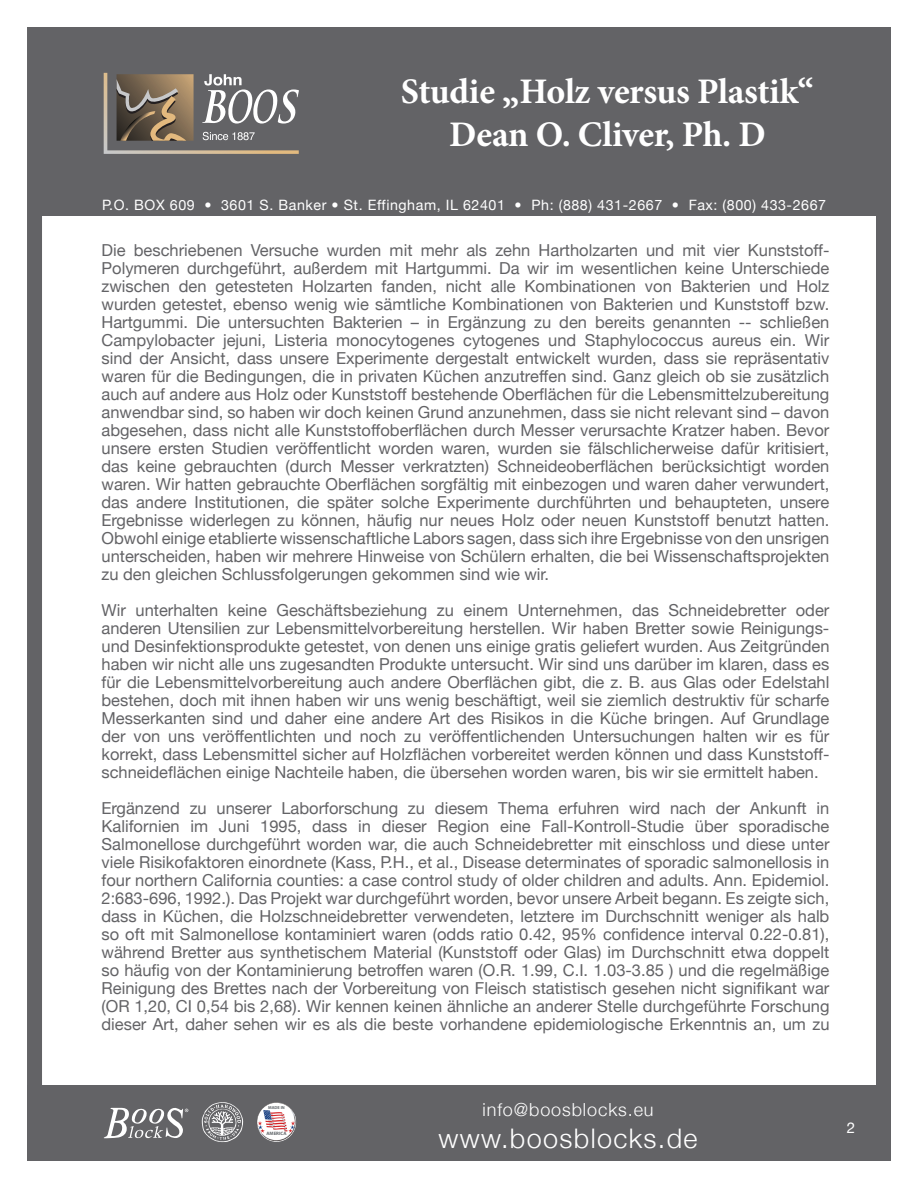
<style>
.page{position:relative;width:918px;height:1188px;background:#fff}
.page>*{position:absolute;margin:0;border:0;box-sizing:border-box;transform-origin:0 0}
.t1{font:700 36px/43.2px "Minion Pro";letter-spacing:-.01em;color:#fff;text-align:center}
.t2{font:300 27px "Helvetica Neue";letter-spacing:.05em;color:#fff}
.t3{font:300 18px "Helvetica Neue";letter-spacing:.05em;color:#fff}
.t4{font:16.5px/18px "Helvetica Neue";color:#636366;text-align:justify}
.t5{font:15px "Helvetica Neue";color:#fff}
.t6{font:14.25px "Helvetica Neue";letter-spacing:.04em;color:#fff}
.t7{font:700 4.8px "Myriad Pro";color:#64696d}
.t8{font:700 4.2px "Myriad Pro";color:#64696d}
</style>
<div class="page">
<div style="left:27px;top:1086px;width:864px;height:75px;background:#636366"></div>
<div style="left:37px;top:37px;width:854px;height:179px;background:#636366"></div>
<div style="left:27px;top:27px;width:864px;height:1134px;border:15px solid #636366"></div>
<svg style="left:104px;top:73px;width:195px;height:81px"></svg>
<svg style="left:104px;top:1108px;width:84px;height:30px"></svg>
<svg style="left:202px;top:1102px;width:41px;height:40px"></svg>
<svg style="left:257px;top:1102px;width:39px;height:39px"></svg>
<h1 class="t1" style="left:401px;top:69px;width:415px">Studie „Holz versus Plastik“<br>Dean O. Cliver, Ph. D</h1>
<p class="t6" style="left:102px;top:196px;width:726px">P.O. BOX 609 • 3601 S. Banker • St. Effingham, IL 62401 • Ph: (888) 431-2667 • Fax: (800) 433-2667</p>
<p class="t4" style="left:102px;top:241px;width:729px">Die beschriebenen Versuche wurden mit mehr als zehn Hartholzarten und mit vier Kunststoff-Polymeren durchgeführt, außerdem mit Hartgummi. Da wir im wesentlichen keine Unterschiede zwischen den getesteten Holzarten fanden, nicht alle Kombinationen von Bakterien und Holz wurden getestet, ebenso wenig wie sämtliche Kombinationen von Bakterien und Kunststoff bzw.<br>Hartgummi. Die untersuchten Bakterien – in Ergänzung zu den bereits genannten -- schließen Campylobacter jejuni, Listeria monocytogenes cytogenes und Staphylococcus aureus ein. Wir sind der Ansicht, dass unsere Experimente dergestalt entwickelt wurden, dass sie repräsentativ waren für die Bedingungen, die in privaten Küchen anzutreffen sind. Ganz gleich ob sie zusätzlich auch auf andere aus Holz oder Kunststoff bestehende Oberflächen für die Lebensmittelzubereitung anwendbar sind, so haben wir doch keinen Grund anzunehmen, dass sie nicht relevant sind – davon abgesehen, dass nicht alle Kunststoffoberflächen durch Messer verursachte Kratzer haben. Bevor unsere ersten Studien veröffentlicht worden waren, wurden sie fälschlicherweise dafür kritisiert, das keine gebrauchten (durch Messer verkratzten) Schneideoberflächen berücksichtigt worden waren. Wir hatten gebrauchte Oberflächen sorgfältig mit einbezogen und waren daher verwundert, das andere Institutionen, die später solche Experimente durchführten und behaupteten, unsere Ergebnisse widerlegen zu können, häufig nur neues Holz oder neuen Kunststoff benutzt hatten.<br>Obwohl einige etablierte wissenschaftliche Labors sagen, dass sich ihre Ergebnisse von den unsrigen unterscheiden, haben wir mehrere Hinweise von Schülern erhalten, die bei Wissenschaftsprojekten zu den gleichen Schlussfolgerungen gekommen sind wie wir.</p>
<p class="t4" style="left:102px;top:601px;width:729px">Wir unterhalten keine Geschäftsbeziehung zu einem Unternehmen, das Schneidebretter oder anderen Utensilien zur Lebensmittelvorbereitung herstellen. Wir haben Bretter sowie Reinigungs&shy;und Desinfektionsprodukte getestet, von denen uns einige gratis geliefert wurden. Aus Zeitgründen haben wir nicht alle uns zugesandten Produkte untersucht. Wir sind uns darüber im klaren, dass es für die Lebensmittelvorbereitung auch andere Oberflächen gibt, die z. B. aus Glas oder Edelstahl bestehen, doch mit ihnen haben wir uns wenig beschäftigt, weil sie ziemlich destruktiv für scharfe Messerkanten sind und daher eine andere Art des Risikos in die Küche bringen. Auf Grundlage der von uns veröffentlichten und noch zu veröffentlichenden Untersuchungen halten wir es für korrekt, dass Lebensmittel sicher auf Holzflächen vorbereitet werden können und dass Kunststoff&shy;schneideflächen einige Nachteile haben, die übersehen worden waren, bis wir sie ermittelt haben.</p>
<p class="t4" style="left:102px;top:799px;width:730px">Ergänzend zu unserer Laborforschung zu diesem Thema erfuhren wird nach der Ankunft in Kalifornien im Juni 1995, dass in dieser Region eine Fall-Kontroll-Studie über sporadische Salmonellose durchgeführt worden war, die auch Schneidebretter mit einschloss und diese unter viele Risikofaktoren einordnete (Kass, P.H., et al., Disease determinates of sporadic salmonellosis in four northern California counties: a case control study of older children and adults. Ann. Epidemiol.<br>2:683-696, 1992.). Das Projekt war durchgeführt worden, bevor unsere Arbeit begann. Es zeigte sich, dass in Küchen, die Holzschneidebretter verwendeten, letztere im Durchschnitt weniger als halb so oft mit Salmonellose kontaminiert waren (odds ratio 0.42, 95% confidence interval 0.22-0.81), während Bretter aus synthetischem Material (Kunststoff oder Glas) im Durchschnitt etwa doppelt so häufig von der Kontaminierung betroffen waren (O.R. 1.99, C.I. 1.03-3.85 ) und die regelmäßige Reinigung des Brettes nach der Vorbereitung von Fleisch statistisch gesehen nicht signifikant war (OR 1,20, CI 0,54 bis 2,68). Wir kennen keinen ähnliche an anderer Stelle durchgeführte Forschung dieser Art, daher sehen wir es als die beste vorhandene epidemiologische Erkenntnis an, um zu</p>
<p class="t8" style="left:268px;top:1104px;width:18px">MADE IN</p>
<p class="t7" style="left:267px;top:1131px;width:21px">AMERICA</p>
<p class="t3" style="left:483px;top:1098px;width:173px">info@boosblocks.eu</p>
<h2 class="t2" style="left:438px;top:1122px;width:261px">www.boosblocks.de</h2>
<p class="t5" style="left:847px;top:1118px;width:10px">2</p>
</div>
